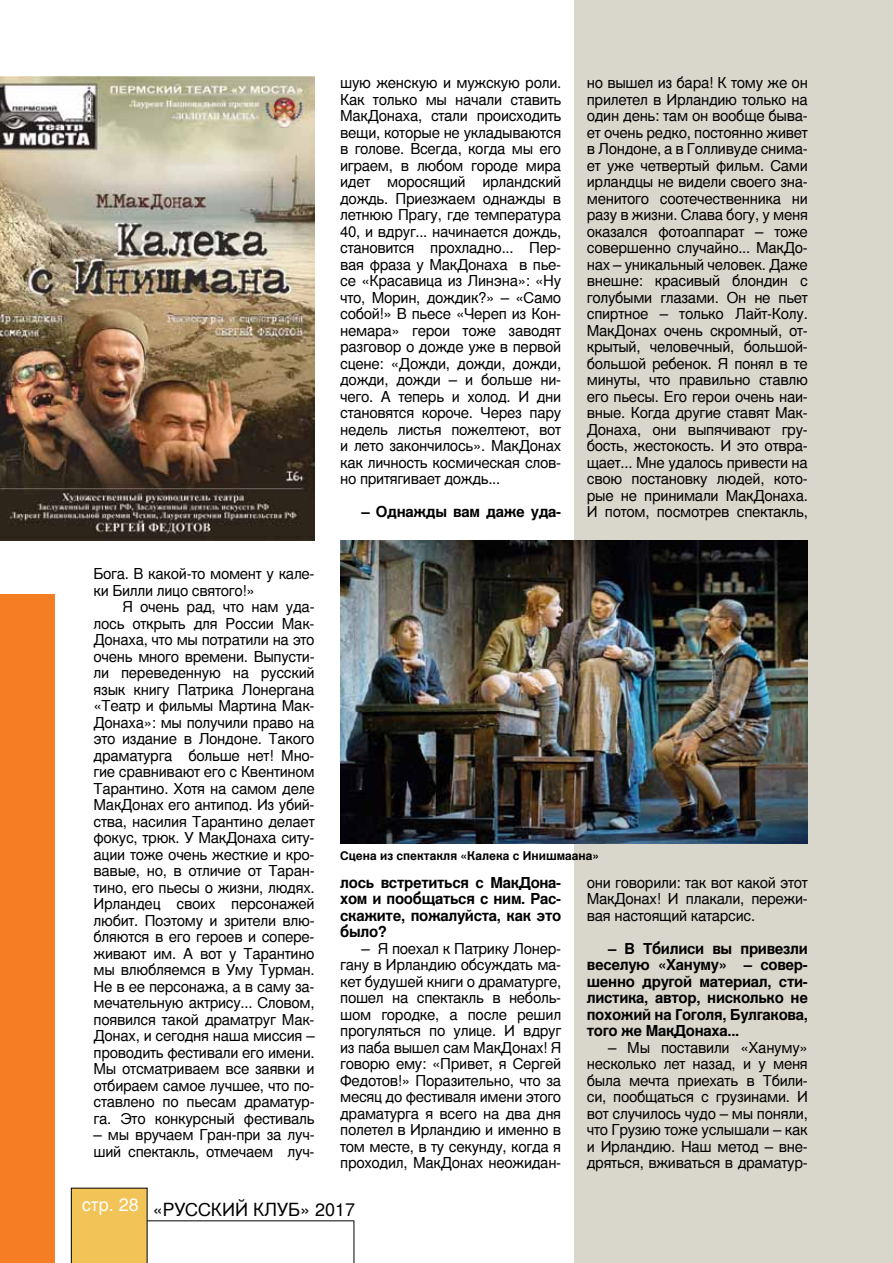
<style>
.page{position:relative;width:893px;height:1263px;background:#fff}
.page>*{position:absolute;margin:0;border:0;box-sizing:border-box;transform-origin:0 0}
.t1{font:18px "Nimbus San LCY";color:#000}
.t2{font:15px/16.5px "Nimbus San LCY";letter-spacing:-.02em;color:#000}
.t3{font:700 15px/16.5px "Nimbus San LCY";letter-spacing:-.02em;color:#000;text-align:justify}
.t4{font:700 12px "Nimbus San LCY";color:#000}
</style>
<div class="page">
<div style="left:574px;top:0;width:319px;height:1263px;background:#d9d7cc"></div>
<div style="left:0;top:594px;width:54px;height:669px;background:#f57d23"></div>
<div style="left:71px;top:1188px;width:76px;height:75px;background:#f2c457"></div>
<hr style="left:147px;top:1220px;width:207px;height:1px;background:#000">
<hr style="left:354px;top:1220px;width:1px;height:43px;background:#000">
<img style="left:0;top:77px;width:315px;height:464px">
<img style="left:340px;top:541px;width:468px;height:303px">
<p class="t2" style="left:94px;top:566px;width:223px">Бога. В какой-то момент у кале&shy;ки Билли лицо святого!»</p>
<p class="t2" style="left:94px;top:599px;width:223px;text-align:justify;text-indent:29px">Я очень рад, что нам уда&shy;лось открыть для России Мак-Донаха, что мы потратили на это очень много времени. Выпусти&shy;ли переведенную на русский язык книгу Патрика Лонергана «Театр и фильмы Мартина Мак-Донаха»: мы получили право на это издание в Лондоне. Такого драматурга больше нет! Мно&shy;гие сравнивают его с Квентином Тарантино. Хотя на самом деле МакДонах его антипод. Из убий&shy;ства, насилия Тарантино делает фокус, трюк. У МакДонаха ситу&shy;ации тоже очень жесткие и кро&shy;вавые, но, в отличие от Таран&shy;тино, его пьесы о жизни, людях.<br>И рландец своих персонажей любит. П оэтому и зрители влю&shy;бляются в его героев и сопере&shy;живают им. А вот у Тарантино мы влюбляемся в Уму Турман.<br>Н е в ее персонажа, а в саму за&shy;мечательную актрису... Словом, появился такой драматруг Мак-Донах, и сегодня наша миссия – проводить фестивали его имени.<br>Мы отсматриваем все заявки и отбираем самое лучшее, что по&shy;ставлено по пьесам драматур&shy;га. Это конкурсный фестиваль</p>
<p class="t2" style="left:94px;top:1127px;width:223px">– мы вручаем Гран-при за луч&shy;ший спектакль, отмечаем луч-</p>
<p class="t2" style="left:340px;top:75px;width:223px;text-align:justify">шую женскую и мужскую роли.<br>Как только мы начали ставить МакДонаха, стали происходить вещи, которые не укладываются в голове. Всегда, когда мы его играем, в любом городе мира идет моросящий ирландский дождь. П риезжаем однажды в летнюю П рагу, где температура 40, и вдруг... начинается дождь, становится прохладно... Пер&shy;вая фраза у МакДонаха в пье&shy;се «Красавица из Линэна»: «Ну что, Морин, дождик?» – «Само собой!» В пьесе «Череп из Кон&shy;немара» герои тоже заводят разговор о дожде уже в первой сцене: «Дожди, дожди, дожди, дожди, дожди – и больше ни&shy;чего. А теперь и холод. И дни становятся короче. Через пару недель листья пожелтеют, вот и лето закончилось». МакДонах как личность космическая слов&shy;но притягивает дождь...</p>
<p class="t3" style="left:361px;top:504px;width:201px">– Однажды вам даже уда-</p>
<p class="t2" style="left:587px;top:75px;width:223px;text-align:justify">но вышел из бара! К тому же он прилетел в И рландию только на один день: там он вообще быва&shy;ет очень редко, постоянно живет в Лондоне, а в Голливуде снима&shy;ет уже четвертый фильм. Сами ирландцы не видели своего зна&shy;менитого соотечественника ни разу в жизни. Слава богу, у меня оказался фотоаппарат – тоже совершенно случайно... МакДо&shy;нах – уникальный человек. Даже внешне: красивый блондин с голубыми глазами. Он не пьет спиртное – только Лайт-Колу.<br>МакДонах очень скромный, от&shy;крытый, человечный, большой&shy;большой ребенок. Я понял в те минуты, что правильно ставлю его пьесы. Его герои очень наи&shy;вные. Когда другие ставят Мак-Донаха, они выпячивают гру&shy;бость, жестокость. И это отвра&shy;щает... Мне удалось привести на свою постановку людей, кото&shy;рые не принимали МакДонаха.<br>И потом, посмотрев спектакль,</p>
<p class="t4" style="left:340px;top:848px;width:260px">Сцена из спектакля «Калека с Инишмаана»</p>
<p class="t3" style="left:340px;top:874px;width:223px">лось встретиться с МакДона&shy;хом и пообщаться с ним. Рас&shy;скажите, пожалуйста, как это было?</p>
<p class="t2" style="left:340px;top:940px;width:223px;text-indent:21px">– Я поехал к Патрику Лонер&shy;гану в И рландию обсуждать ма&shy;кет будушей книги о драматурге, пошел на спектакль в неболь&shy;шом городке, а после решил прогуляться по улице. И вдруг из паба вышел сам МакДонах! Я говорю ему: «П ривет, я Сергей<br>Федотов!» П оразительно, что за месяц до фестиваля имени этого драматурга я всего на два дня полетел в И рландию и именно в том месте, в ту секунду, когда я проходил, МакДонах неожидан-</p>
<p class="t2" style="left:587px;top:874px;width:223px;text-align:justify">они говорили: так вот какой этот МакДонах! И плакали, пережи&shy;вая настоящий катарсис.</p>
<p class="t3" style="left:587px;top:940px;width:223px;text-indent:21px">– В Тбилиси вы привезли веселую «Хануму» – совер&shy;шенно другой материал, сти&shy;листика, автор, нисколько не похожий на Гоголя, Булгакова, того же МакДонаха...</p>
<p class="t2" style="left:587px;top:1039px;width:223px;text-indent:21px">– Мы поставили «Хануму» несколько лет назад, и у меня была мечта приехать в Тбили&shy;си, пообщаться с грузинами. И вот случилось чудо – мы поняли, что Грузию тоже услышали – как и И рландию. Наш метод – вне&shy;дряться, вживаться в драматур-</p>
<p class="t1" style="left:82px;top:1199px;width:94px"><sup>стр.</sup> <sup>28</sup> «РУССКИЙ</p>
<p class="t1" style="left:253px;top:1199px;width:13px">КЛУБ</p>
<p class="t1" style="left:300px;top:1199px;width:57px">» 2017</p>
</div>
